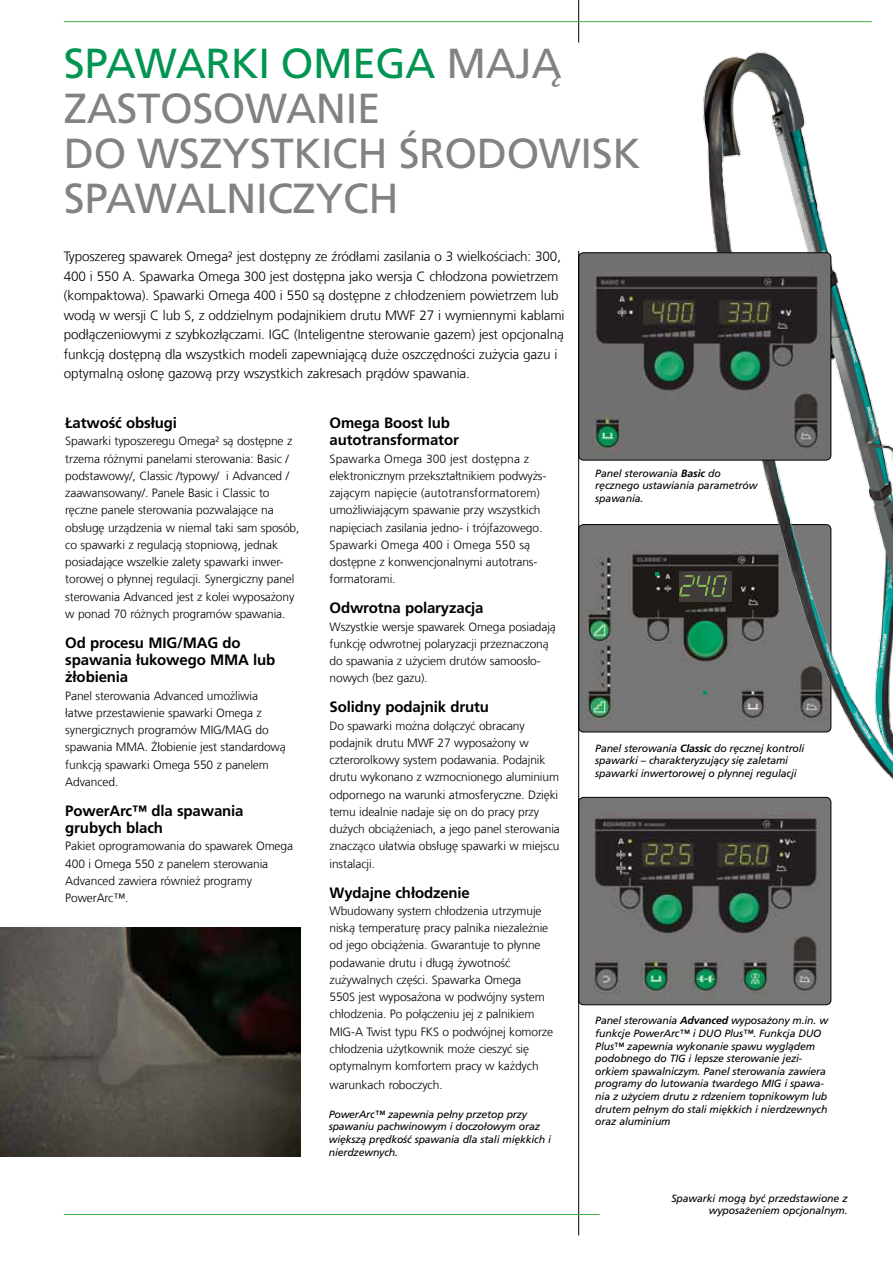
<style>
.page{position:relative;width:893px;height:1263px;background:#fff}
.page>*{position:absolute;margin:0;border:0;box-sizing:border-box;transform-origin:0 0}
.t1{font:42px/45px "Frutiger LT Pro";letter-spacing:-.01em;color:#808285}
.t2{font:700 15px/17.2px "Frutiger LT Pro";letter-spacing:-.01em;color:#000}
.t3{font:300 13.5px/19.5px "Frutiger LT Com";letter-spacing:-.01em;color:#000}
.t4{font:300 12px/17.2px "Frutiger LT Com";letter-spacing:-.01em;color:#000}
.t5{font:italic 10.5px/12.6px "Frutiger LT Pro";letter-spacing:-.015em;color:#000}
.s1{color:#009551}
.s2{font-weight:700}
</style>
<div class="page">
<img style="left:579px;top:526px;width:103px;height:206px">
<div style="left:679px;top:571px;width:53px;height:31px;background:#403c3c"></div>
<svg style="left:655px;top:573px;width:4px;height:3px"></svg>
<svg style="left:679px;top:586px;width:3px;height:11px"></svg>
<img style="left:682px;top:52px;width:211px;height:954px">
<img style="left:579px;top:797px;width:252px;height:208px">
<div style="left:578px;top:797px;width:253px;height:208px;border:1px solid #000;border-radius:5px"></div>
<img style="left:579px;top:253px;width:252px;height:207px">
<div style="left:578px;top:252px;width:253px;height:208px;border:1px solid #000;border-radius:5px"></div>
<hr style="left:578px;top:0;width:1px;height:43px;background:#000">
<hr style="left:64px;top:21px;width:808px;height:1px;background:#41ad49">
<hr style="left:578px;top:251px;width:1px;height:984px;background:#000">
<hr style="left:64px;top:1214px;width:536px;height:1px;background:#41ad49">
<img style="left:0;top:927px;width:301px;height:230px">
<h1 class="t1" style="left:64px;top:41px;width:578px"><span class="s1">SPAWARKI OM EGA</span> MAJĄ<br>ZASTOSOWANIE<br>DO WSZYSTKICH ŚRODOWISK<br>SPAWALNICZYCH</h1>
<p class="t3" style="left:64px;top:247px;width:502px">Typoszereg spawarek Omega² jest dostępny ze źródłami zasilania o 3 wielkościach: 300, 400 i 550 A. Spawarka Omega 300 jest dostępna jako wersja C chłodzona powietrzem (kompaktowa). Spawarki Omega 400 i 550 są dostępne z chłodzeniem powietrzem lub wodą w wersji C lub S, z oddzielnym podajnikiem drutu MWF 27 i wymiennymi kablami podłączeniowymi z szybkozłączami. IGC (Inteligentne sterowanie gazem) jest opcjonalną funkcją dostępną dla wszystkich modeli zapewniającą duże oszczędności zużycia gazu i optymalną osłonę gazową przy wszystkich zakresach prądów spawania.</p>
<p class="t2" style="left:65px;top:414px;width:113px">Łatwość obsługi</p>
<p class="t4" style="left:65px;top:433px;width:236px">Spawarki typoszeregu Omega² są dostępne z trzema różnymi panelami sterowania: Basic / podstawowy/, Classic /typowy/ i Advanced / zaawansowany/. Panele Basic i Classic to ręczne panele sterowania pozwalające na obsługę urządzenia w niemal taki sam sposób, co spawarki z regulacją stopniową, jednak posiadające wszelkie zalety spawarki inwer&shy;torowej o płynnej regulacji. Synergiczny panel sterowania Advanced jest z kolei wyposażony w ponad 70 różnych programów spawania.</p>
<p class="t2" style="left:65px;top:634px;width:130px">Od procesu M IG/MAG</p>
<p class="t2" style="left:65px;top:634px;width:177px;text-indent:157px">do spawania łukowego MMA</p>
<p class="t2" style="left:253px;top:651px;width:24px">lub</p>
<p class="t2" style="left:65px;top:669px;width:64px">żłobienia</p>
<p class="t4" style="left:65px;top:687px;width:222px">Panel sterowania Advanced umożliwia łatwe przestawienie spawarki Omega z synergicznych programów MIG/MAG do spawania MMA. Żłobienie jest standardową funkcją spawarki Omega 550 z panelem Advanced.</p>
<p class="t2" style="left:65px;top:802px;width:180px">PowerArc™ dla spawania grubych blach</p>
<p class="t4" style="left:65px;top:838px;width:229px">Pakiet oprogramowania do spawarek Omega<br>400 i Omega 550 z panelem sterowania<br>Advanced zawiera również programy<br>PowerArc™.</p>
<p class="t2" style="left:330px;top:414px;width:131px">Omega Boost lub autotransformator</p>
<p class="t4" style="left:330px;top:450px;width:218px">Spawarka Omega 300 jest dostępna z elektronicznym przekształtnikiem podwyżs&shy;zającym napięcie (autotransformatorem) umożliwiającym spawanie przy wszystkich napięciach zasilania jedno- i trójfazowego.<br>Spawarki Omega 400 i Omega 550 są dostępne z konwencjonalnymi autotrans&shy;formatorami.</p>
<p class="t2" style="left:330px;top:600px;width:156px">Odwrotna polaryzacja</p>
<p class="t4" style="left:330px;top:618px;width:228px">Wszystkie wersje spawarek Omega posiadają funkcję odwrotnej polaryzacji przeznaczoną do spawania z użyciem drutów samoosło&shy;nowych (bez gazu).</p>
<p class="t2" style="left:330px;top:699px;width:161px">Solidny podajnik drutu</p>
<p class="t4" style="left:330px;top:717px;width:232px">Do spawarki można dołączyć obracany podajnik drutu MWF 27 wyposażony w czterorolkowy system podawania. Podajnik drutu wykonano z wzmocnionego aluminium odpornego na warunki atmosferyczne. Dzięki temu idealnie nadaje się on do pracy przy dużych obciążeniach, a jego panel sterowania znacząco ułatwia obsługę spawarki w miejscu instalacji.</p>
<p class="t2" style="left:330px;top:884px;width:142px">Wydajne chłodzenie</p>
<p class="t4" style="left:330px;top:902px;width:225px">Wbudowany system chłodzenia utrzymuje niską temperaturę pracy palnika niezależnie od jego obciążenia. Gwarantuje to płynne podawanie drutu i długą żywotność zużywalnych części. Spawarka Omega<br>550S jest wyposażona w podwójny system chłodzenia. Po połączeniu jej z palnikiem MIG-A Twist typu FKS o podwójnej komorze chłodzenia użytkownik może cieszyć się optymalnym komfortem pracy w każdych</p>
<p class="t4" style="left:330px;top:1076px;width:115px">warunkach roboczych.</p>
<p class="t5" style="left:329px;top:1108px;width:224px">PowerArc™ zapewnia pełny przetop przy spawaniu pachwinowym i doczołowym oraz większą prędkość spawania dla stali miękkich i nierdzewnych.</p>
<p class="t5" style="left:595px;top:467px;width:164px">Panel sterowania <span class="s2">Basic</span> do ręcznego ustawiania parametrów spawania.</p>
<p class="t5" style="left:595px;top:742px;width:211px">Panel sterowania <span class="s2">Classic</span> do ręcznej kontroli spawarki – charakteryzujący się zaletami spawarki inwertorowej o płynnej regulacji</p>
<p class="t5" style="left:595px;top:1014px;width:234px">Panel sterowania <span class="s2">Advanced</span> wyposażony m.in. w funkcje PowerArc™ i DUO Plus™. Funkcja DUO Plus™ zapewnia wykonanie spawu wyglądem podobnego do TIG i lepsze sterowanie jezi&shy;orkiem spawalniczym. Panel sterowania zawiera programy do lutowania twardego MIG i spawa&shy;nia z użyciem drutu z rdzeniem topnikowym lub drutem pełnym do stali miękkich i nierdzewnych oraz aluminium</p>
<p class="t5" style="left:671px;top:1192px;width:178px;text-align:right">Spawarki mogą być przedstawione z wyposażeniem opcjonalnym.</p>
</div>
